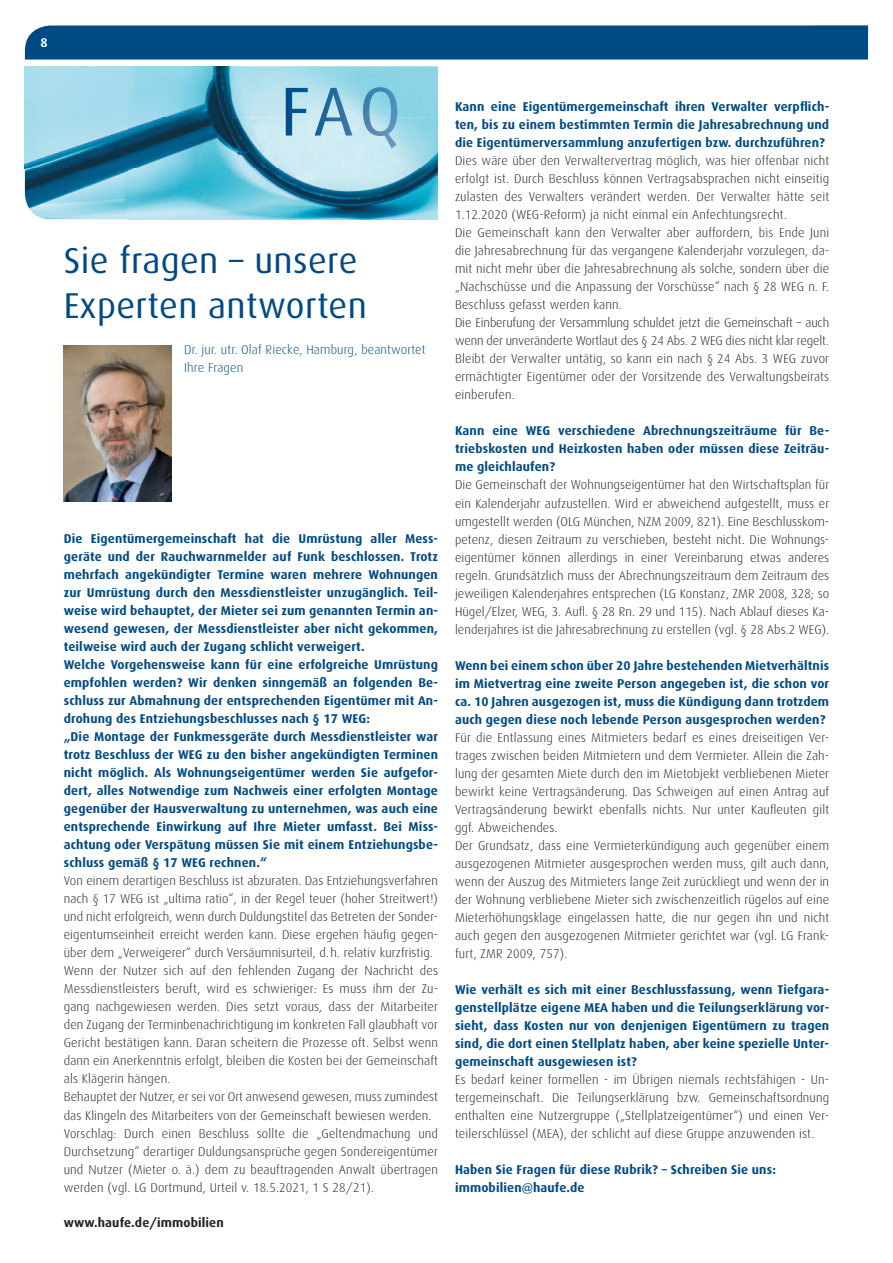
<style>
.page{position:relative;width:893px;height:1263px;background:#fff}
.page>*{position:absolute;margin:0;border:0;box-sizing:border-box;transform-origin:0 0}
.t1{font:36px/45px "Dax";letter-spacing:.01em;color:#004a84}
.t2{font:300 12.75px/18px "Dax";letter-spacing:.01em;color:#231f20}
.t3{font:700 12.75px/18px "Dax";letter-spacing:.01em;color:#004a84;text-align:justify}
.t4{font:300 12.75px/18px "Dax";letter-spacing:.01em;color:#004a84}
.t5{font:700 12.75px "Dax";letter-spacing:.01em;color:#231f20}
.t6{font:700 12.75px "Dax";color:#fff}
</style>
<div class="page">
<img style="left:25px;top:66px;width:413px;height:153px">
<img style="left:286px;top:87px;width:111px;height:62px">
<div style="left:25px;top:26px;width:843px;height:34px;background:#004a84"></div>
<div style="left:41px;top:38px;width:6px;height:9px;background:#004a84"></div>
<img style="left:64px;top:345px;width:107px;height:156px">
<p class="t6" style="left:40px;top:35px;width:9px">8</p>
<h1 class="t1" style="left:64px;top:239px;width:305px">Sie fragen – unsere<br>Experten antworten</h1>
<p class="t4" style="left:184px;top:341px;width:243px">Dr. jur. utr. Olaf Riecke, Hamburg, beantwortet<br>Ihre Fragen</p>
<p class="t3" style="left:64px;top:530px;width:376px;text-align:left">Die Eigentümergemeinschaft hat die Umrüstung aller Mess&shy;geräte und der Rauchwarnmelder auf Funk beschlossen. Trotz mehrfach angekündigter Termine waren mehrere Wohnungen zur Umrüstung durch den Messdienstleister unzugänglich. Teil&shy;weise wird behauptet, der Mieter sei zum genannten Termin an&shy;wesend gewesen, der Messdienstleister aber nicht gekommen, teilweise wird auch der Zugang schlicht verweigert.<br>Welche Vorgehensweise kann für eine erfolgreiche Umrüstung empfohlen werden? Wir denken sinngemäß an folgenden Be&shy;schluss zur Abmahnung der entsprechenden Eigentümer mit An&shy;drohung des Entziehungsbeschlusses nach § 17 WEG:<br>„Die Montage der Funkmessgeräte durch Messdienstleister war trotz Beschluss der WEG zu den bisher angekündigten Terminen nicht möglich. Als Wohnungseigentümer werden Sie aufgefor&shy;dert, alles Notwendige zum Nachweis einer erfolgten Montage gegenüber der Hausverwaltung zu unternehmen, was auch eine entsprechende Einwirkung auf Ihre Mieter umfasst. Bei Miss&shy;achtung oder Verspätung müssen Sie mit einem Entziehungsbe&shy;schluss gemäß § 17 WEG rechnen.“</p>
<p class="t2" style="left:64px;top:872px;width:376px">Von einem derartigen Beschluss ist abzuraten. Das Entziehungsverfahren nach § 17 WEG ist „ultima ratio“, in der Regel teuer (hoher Streitwert!) und nicht erfolgreich, wenn durch Duldungstitel das Betreten der Sonder&shy;eigentumseinheit erreicht werden kann. Diese ergehen häufig gegen&shy;über dem „Verweigerer“ durch Versäumnisurteil, d. h. relativ kurzfristig.<br>Wenn der Nutzer sich auf den fehlenden Zugang der Nachricht des Messdienstleisters beruft, wird es schwieriger: Es muss ihm der Zu&shy;gang nachgewiesen werden. Dies setzt voraus, dass der Mitarbeiter den Zugang der Terminbenachrichtigung im konkreten Fall glaubhaft vor Gericht bestätigen kann. Daran scheitern die Prozesse oft. Selbst wenn dann ein Anerkenntnis erfolgt, bleiben die Kosten bei der Gemeinschaft als Klägerin hängen.<br>Behauptet der Nutzer, er sei vor Ort anwesend gewesen, muss zumindest das Klingeln des Mitarbeiters von der Gemeinschaft bewiesen werden.<br>Vorschlag: Durch einen Beschluss sollte die „Geltendmachung und Durchsetzung“ derartiger Duldungsansprüche gegen Sondereigentümer und Nutzer (Mieter o. ä.) dem zu beauftragenden Anwalt übertragen werden (vgl. LG Dortmund, Urteil v. 18.5.2021, 1 S 28/21).</p>
<p class="t5" style="left:64px;top:1216px;width:162px">www.haufe.de/immobilien</p>
<p class="t3" style="left:455px;top:98px;width:376px">Kann eine Eigentümergemeinschaft ihren Verwalter verpflich&shy;ten, bis zu einem bestimmten Termin die Jahresabrechnung und die Eigentümerversammlung anzufertigen bzw. durchzuführen?</p>
<p class="t2" style="left:455px;top:152px;width:376px">Dies wäre über den Verwaltervertrag möglich, was hier offenbar nicht erfolgt ist. Durch Beschluss können Vertragsabsprachen nicht einseitig zulasten des Verwalters verändert werden. Der Verwalter hätte seit 1.12.2020 (WEG-Reform) ja nicht einmal ein Anfechtungsrecht.<br>Die Gemeinschaft kann den Verwalter aber auffordern, bis Ende Juni die Jahresabrechnung für das vergangene Kalenderjahr vorzulegen, da&shy;mit nicht mehr über die Jahresabrechnung als solche, sondern über die „Nachschüsse und die Anpassung der Vorschüsse“ nach § 28 WEG n. F.<br>Beschluss gefasst werden kann.<br>Die Einberufung der Versammlung schuldet jetzt die Gemeinschaft – auch wenn der unveränderte Wortlaut des § 24 Abs. 2 WEG dies nicht klar regelt.<br>Bleibt der Verwalter untätig, so kann ein nach § 24 Abs. 3 WEG zuvor ermächtigter Eigentümer oder der Vorsitzende des Verwaltungsbeirats einberufen.</p>
<p class="t3" style="left:455px;top:422px;width:376px">Kann eine WEG verschiedene Abrechnungszeiträume für Be&shy;triebskosten und Heizkosten haben oder müssen diese Zeiträu&shy;me gleichlaufen?</p>
<p class="t2" style="left:455px;top:476px;width:376px;text-align:justify">Die Gemeinschaft der Wohnungseigentümer hat den Wirtschaftsplan für ein Kalenderjahr aufzustellen. Wird er abweichend aufgestellt, muss er umgestellt werden (OLG München, NZM 2009, 821). Eine Beschlusskom&shy;petenz, diesen Zeitraum zu verschieben, besteht nicht. Die Wohnungs&shy;eigentümer können allerdings in einer Vereinbarung etwas anderes regeln. Grundsätzlich muss der Abrechnungszeitraum dem Zeitraum des jeweiligen Kalenderjahres entsprechen (LG Konstanz, ZMR 2008, 328; so Hügel/Elzer, WEG, 3. Aufl. § 28 Rn. 29 und 115). Nach Ablauf dieses Ka&shy;lenderjahres ist die Jahresabrechnung zu erstellen (vgl. § 28 Abs.2 WEG).</p>
<p class="t3" style="left:455px;top:656px;width:376px">Wenn bei einem schon über 20 Jahre bestehenden Mietverhältnis im Mietvertrag eine zweite Person angegeben ist, die schon vor ca. 10 Jahren ausgezogen ist, muss die Kündigung dann trotzdem auch gegen diese noch lebende Person ausgesprochen werden?</p>
<p class="t2" style="left:455px;top:728px;width:376px">Für die Entlassung eines Mitmieters bedarf es eines dreiseitigen Ver&shy;trages zwischen beiden Mitmietern und dem Vermieter. Allein die Zah&shy;lung der gesamten Miete durch den im Mietobjekt verbliebenen Mieter bewirkt keine Vertragsänderung. Das Schweigen auf einen Antrag auf Vertragsänderung bewirkt ebenfalls nichts. Nur unter Kaufleuten gilt ggf. Abweichendes.<br>Der Grundsatz, dass eine Vermieterkündigung auch gegenüber einem ausgezogenen Mitmieter ausgesprochen werden muss, gilt auch dann, wenn der Auszug des Mitmieters lange Zeit zurückliegt und wenn der in der Wohnung verbliebene Mieter sich zwischenzeitlich rügelos auf eine Mieterhöhungsklage eingelassen hatte, die nur gegen ihn und nicht auch gegen den ausgezogenen Mitmieter gerichtet war (vgl. LG Frank&shy;furt, ZMR 2009, 757).</p>
<p class="t3" style="left:455px;top:980px;width:376px">Wie verhält es sich mit einer Beschlussfassung, wenn Tiefgara&shy;genstellplätze eigene MEA ha ben und die Teilungserklärung vor&shy;sieht, dass Kosten nur von denjenigen Eigentümern zu tragen sind, die dort einen Stellplatz haben, aber keine spezielle Unter&shy;gemeinschaft ausgewiesen ist?</p>
<p class="t2" style="left:455px;top:1070px;width:376px;text-align:justify">Es bedarf keiner formellen - im Übrigen niemals rechtsfähigen - Un&shy;tergemeinschaft. Die Teilungserklärung bzw. Gemeinschaftsordnung enthalten eine Nutzergruppe („Stellplatzeigentümer“) und einen Ver&shy;teilerschlüssel (MEA), der schlicht auf diese Gruppe anzuwenden ist.</p>
<p class="t3" style="left:455px;top:1160px;width:322px">Haben Sie Fragen für diese Rubrik? – Schreiben Sie uns: immobilien@haufe.de</p>
</div>
